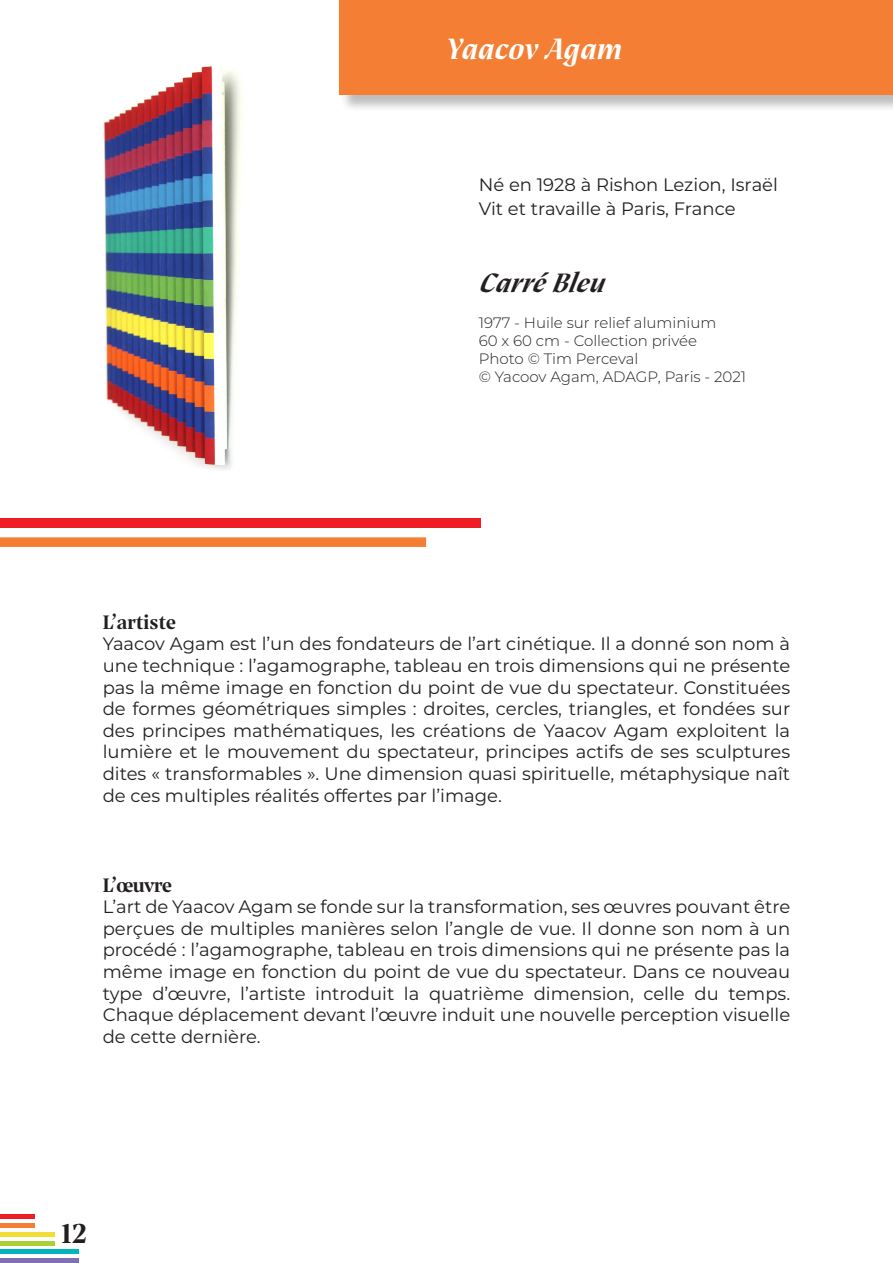
<style>
.page{position:relative;width:893px;height:1263px;background:#fff}
.page>*{position:absolute;margin:0;border:0;box-sizing:border-box;transform-origin:0 0}
.corps_du_texte_Futur{font:italic 700 31.5px "Prospectus STDDEMO";color:#fff}
.t1{font:700 30px "Prospectus STDDEMO";color:#231f20}
.corps_du_texte_Futur-2{font:italic 700 28.5px "Prospectus STDDEMO";color:#231f20}
.corps_du_texte_Futur-3{font:700 21px "Prospectus STDDEMO";letter-spacing:-.01em;color:#231f20}
.corps_du_texte_Futur-4{font:18px/21.6px "Montserrat";color:#231f20;text-align:justify}
.Style_de_paragraphe{font:300 15px "Montserrat";color:#231f20}
</style>
<div class="page">
<hr style="left:0;top:1214px;width:34px;height:4px;background:#ee1d23">
<hr style="left:0;top:1232px;width:54px;height:4px;background:#f2dd35">
<hr style="left:0;top:1223px;width:34px;height:4px;background:#f47f34">
<hr style="left:0;top:1250px;width:79px;height:4px;background:#00b6be">
<hr style="left:0;top:1241px;width:54px;height:4px;background:#abcf38">
<div style="left:0;top:1258px;width:79px;height:5px;background:#7d70b3"></div>
<img style="left:103px;top:66px;width:140px;height:404px">
<div style="left:340px;top:0;width:553px;height:112px;background:#231f20;opacity:.3"></div>
<div style="left:339px;top:0;width:554px;height:95px;background:#f47f34"></div>
<div style="left:0;top:518px;width:480px;height:10px;background:#ee1d23"></div>
<div style="left:0;top:537px;width:426px;height:10px;background:#f47f34"></div>
<p class="corps_du_texte_Futur" style="left:446px;top:26px;width:178px">Yaacov Agam</p>
<p class="corps_du_texte_Futur-4" style="left:479px;top:173px;width:301px">Né en 1928 à Rishon Lezion, Israël</p>
<p class="corps_du_texte_Futur-4" style="left:479px;top:197px;width:258px">Vit et travaille à Paris, France</p>
<p class="corps_du_texte_Futur-2" style="left:479px;top:262px;width:134px">CarréBleu</p>
<p class="Style_de_paragraphe" style="left:479px;top:313px;width:239px">1977 - Huile sur relief aluminium</p>
<p class="Style_de_paragraphe" style="left:479px;top:331px;width:220px">60 x 60 cm - Collection privée</p>
<p class="Style_de_paragraphe" style="left:479px;top:349px;width:161px">Photo © Tim Perceval</p>
<p class="Style_de_paragraphe" style="left:479px;top:367px;width:269px">© Yacoov Agam, ADAGP, Paris - 2021</p>
<p class="corps_du_texte_Futur-3" style="left:103px;top:606px;width:75px">L’artiste</p>
<p class="corps_du_texte_Futur-4" style="left:103px;top:633px;width:689px">Yaacov Agam est l’un des fondateurs de l’art cinétique. Il a donné son nom à une technique : l’agamographe, tableau en trois dimensions qui ne présente pas la même image en fonction du point de vue du spectateur. Constituées de formes géométriques simples : droites, cercles, triangles, et fondées sur des principes mathématiques, les créations de Yaacov Agam exploitent la lumière et le mouvement du spectateur, principes actifs de ses sculptures dites « transformables ». Une dimension quasi spirituelle, métaphysique naît de ces multiples réalités offertes par l’image.</p>
<p class="corps_du_texte_Futur-3" style="left:103px;top:869px;width:71px">L’œuvre</p>
<p class="corps_du_texte_Futur-4" style="left:103px;top:895px;width:689px">L’art de Yaacov Agam se fonde sur la transformation, ses œuvres pouvant être perçues de multiples manières selon l’angle de vue. Il donne son nom à un procédé : l’agamographe, tableau en trois dimensions qui ne présente pas la même image en fonction du point de vue du spectateur. Dans ce nouveau type d’œuvre, l’artiste introduit la quatrième dimension, celle du temps.<br>Chaque déplacement devant l’œuvre induit une nouvelle perception visuelle de cette dernière.</p>
<p class="t1" style="left:62px;top:1210px;width:27px">12</p>
</div>
